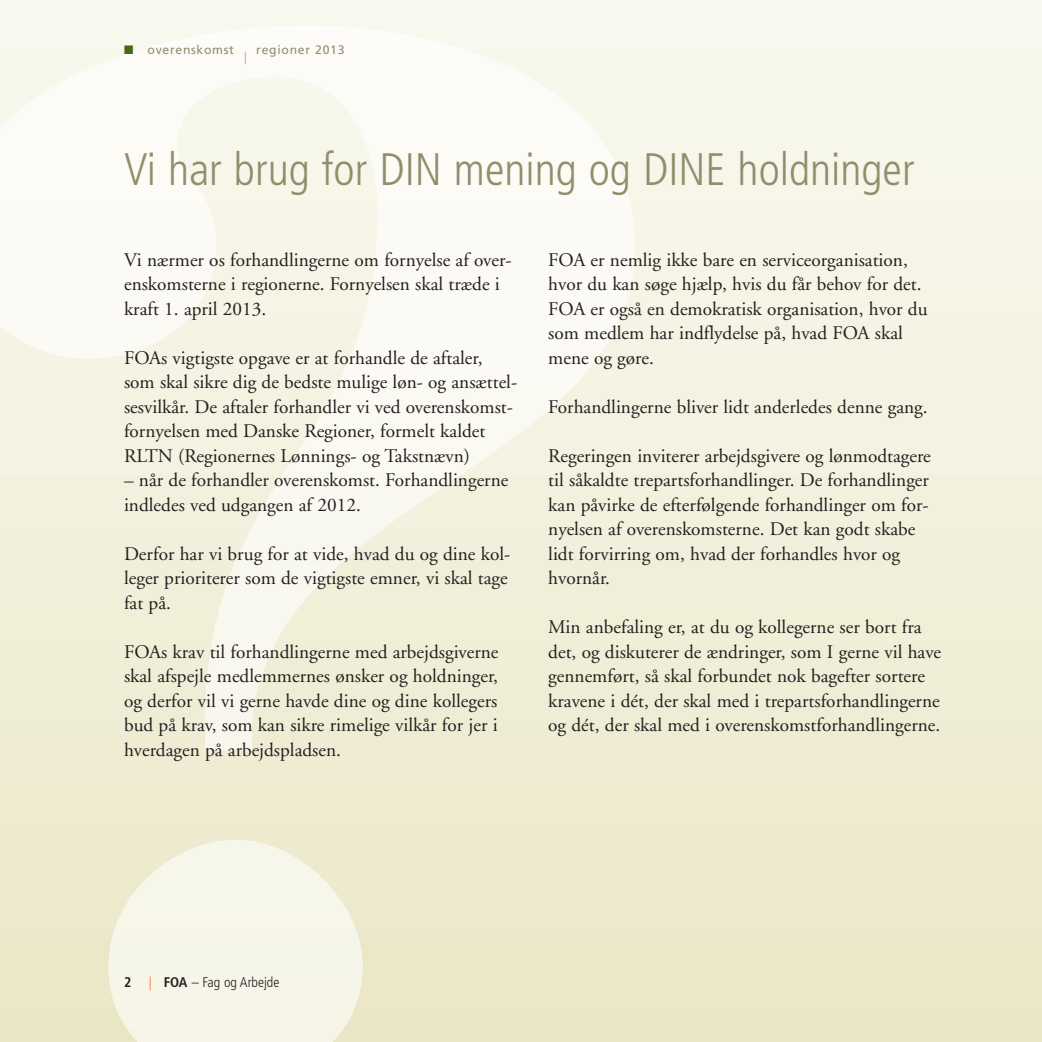
<style>
.page{position:relative;width:1042px;height:1042px;background:#fff}
.page>*{position:absolute;margin:0;border:0;box-sizing:border-box;transform-origin:0 0}
.t1{font:300 condensed 45.5px "Frutiger";color:#918e6b}
.t2{font:19.25px/24.5px "Adobe Garamond";color:#231f20}
.t3{font:300 condensed 14px "Frutiger";color:#231f20}
.t4{font:700 condensed 14px "Frutiger";color:#231f20}
.t5{font:12.25px "Frutiger";letter-spacing:.055em;color:#918e6b}
.t6{font:300 condensed 12.25px "Frutiger";color:#f36e21}
.s1{color:#496814}
.s2{color:#f36e21}
.s3{font-weight:700}
</style>
<div class="page">
<img style="left:109px;top:840px;width:253px;height:202px">
<p class="t5" style="left:124px;top:45px;width:112px"><span class="s1">■</span> overenskomst</p>
<p class="t6" style="left:244px;top:51px;width:4px">|</p>
<p class="t5" style="left:256px;top:45px;width:90px">regioner 2013</p>
<h1 class="t1" style="left:124px;top:151px;width:792px">Vi har brug for DIN mening og DINE holdninger</h1>
<p class="t2" style="left:124px;top:249px;width:389px">Vi nærmer os forhandlingerne om fornyelse af over&shy;enskomsterne i regionerne. Fornyelsen skal træde i kraft 1. april 2013.</p>
<p class="t2" style="left:124px;top:347px;width:395px">FOAs vigtigste opgave er at forhandle de aftaler, som skal sikre dig de bedste mulige løn- og ansættel&shy;sesvilkår. De aftaler forhandler vi ved overenskomst&shy;fornyelsen med Danske Regioner, formelt kaldet RLTN (Regionernes Lønnings- og Takstnævn)</p>
<p class="t2" style="left:124px;top:470px;width:386px">– når de forhandler overenskomst. Forhandlingerne indledes ved udgangen af 2012.</p>
<p class="t2" style="left:124px;top:543px;width:388px">Derfor har vi brug for at vide, hvad du og dine kol&shy;leger prioriterer som de vigtigste emner, vi skal tage fat på.</p>
<p class="t2" style="left:124px;top:641px;width:376px;text-align:justify">FOAs krav til forhandlingerne med arbejdsgiverne skal afspejle medlemmernes ønsker og holdninger, og derfor vil vi gerne havde dine og dine kollegers bud på krav, som kan sikre rimelige vilkår for jer i hverdagen på arbejdspladsen.</p>
<p class="t2" style="left:548px;top:249px;width:381px">FOA er nemlig ikke bare en serviceorganisation, hvor du kan søge hjælp, hvis du får behov for det.<br>FOA er også en demokratisk organisation, hvor du som medlem har indflydelse på, hvad FOA skal mene og gøre.</p>
<p class="t2" style="left:548px;top:396px;width:381px">Forhandlingerne bliver lidt anderledes denne gang.</p>
<p class="t2" style="left:548px;top:445px;width:384px">Regeringen inviterer arbejdsgivere og lønmodtagere til såkaldte trepartsforhandlinger. De forhandlinger kan påvirke de efterfølgende forhandlinger om for&shy;nyelsen af overenskomsterne. Det kan godt skabe lidt forvirring om, hvad der forhandles hvor og hvornår.</p>
<p class="t2" style="left:548px;top:617px;width:394px">Min anbefaling er, at du og kollegerne ser bort fra det, og diskuterer de ændringer, som I gerne vil have gennemført, så skal forbundet nok bagefter sortere kravene i dét, der skal med i trepartsforhandlingerne og dét, der skal med i overenskomstforhandlingerne.</p>
<p class="t4" style="left:124px;top:977px;width:9px">2</p>
<p class="t3" style="left:149px;top:977px;width:132px"><span class="s2">|</span> <span class="s3">FOA</span> – Fag og Arbejde</p>
</div>
